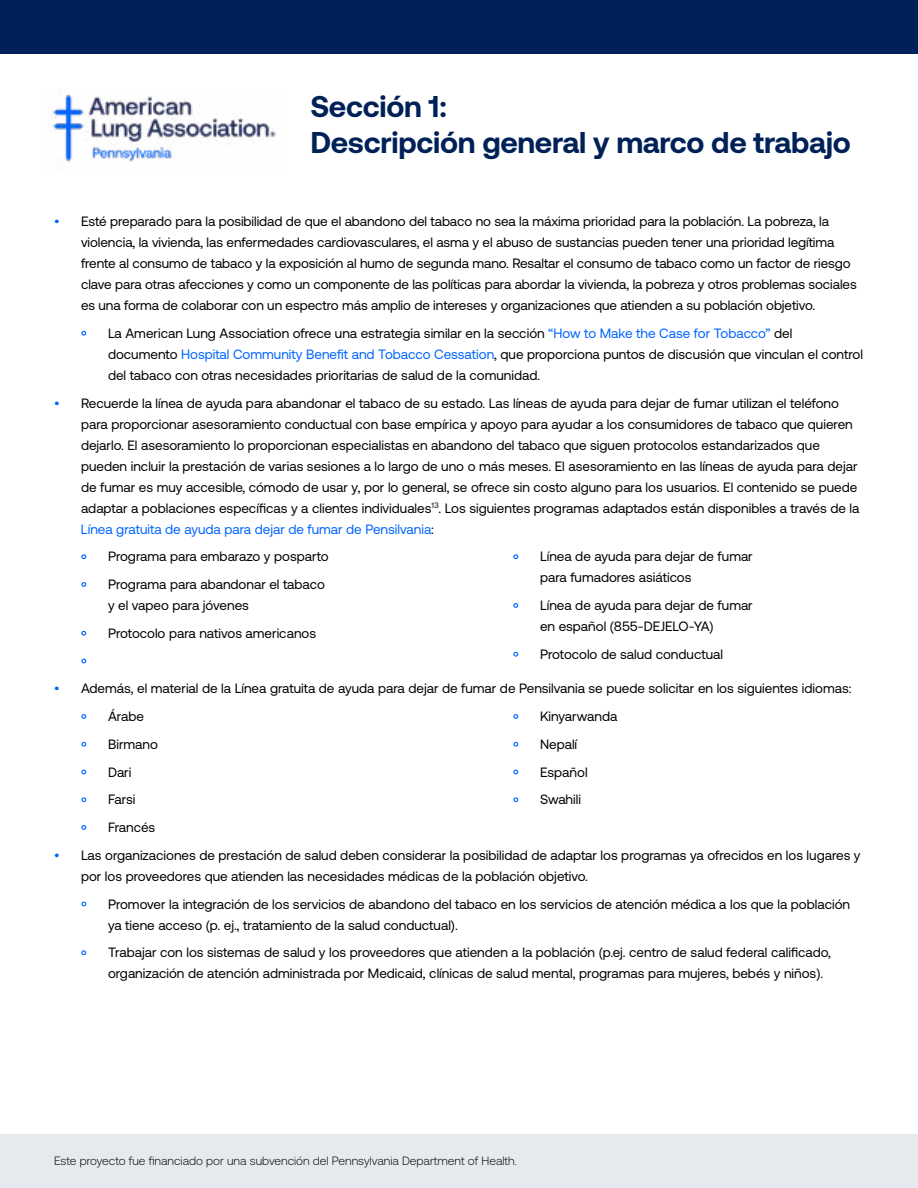
<style>
.page{position:relative;width:918px;height:1188px;background:#fff}
.page>*{position:absolute;margin:0;border:0;box-sizing:border-box;transform-origin:0 0}
.t1{font:700 30px/36px "Aeonik";letter-spacing:-.01em;color:#002158}
.t2{font:13.5px/21px "Aeonik";color:#000}
.t3{font:300 12px "Aeonik";color:#000}
.s1{color:#0064ff}
</style>
<div class="page">
<div style="left:0;top:0;width:918px;height:54px;background:#002158"></div>
<div style="left:0;top:1134px;width:918px;height:54px;background:#e6e9ee"></div>
<img style="left:51px;top:91px;width:225px;height:79px">
<h1 class="t1" style="left:310px;top:88px;width:542px">Sección 1:<br>Descripción general y marco de trabajo</h1>
<p class="t2" style="left:81px;top:211px;width:777px;text-indent:-27px"><span class="s1">•</span> Esté preparado para la posibilidad de que el abandono del tabaco no sea la máxima prioridad para la población. La pobreza, la violencia, la vivienda, las enfermedades cardiovasculares, el asma y el abuso de sustancias pueden tener una prioridad legítima frente al consumo de tabaco y la exposición al humo de segunda mano. Resaltar el consumo de tabaco como un factor de riesgo clave para otras afecciones y como un componente de las políticas para abordar la vivienda, la pobreza y otros problemas sociales es una forma de colaborar con un espectro más amplio de intereses y organizaciones que atienden a su población objetivo.</p>
<p class="t2" style="left:108px;top:323px;width:757px;text-indent:-27px"><span class="s1">•</span> La American Lung Association ofrece una estrategia similar en la sección <span class="s1">“How to Make the Case for Tobacco”</span> del documento <span class="s1">Hospital Community Benefit and Tobacco Cessation</span>, que proporciona puntos de discusión que vinculan el control del tabaco con otras necesidades prioritarias de salud de la comunidad.</p>
<p class="t2" style="left:81px;top:392px;width:780px;text-indent:-27px"><span class="s1">•</span> Recuerde la línea de ayuda para abandonar el tabaco de su estado. Las líneas de ayuda para dejar de fumar utilizan el teléfono para proporcionar asesoramiento conductual con base empírica y apoyo para ayudar a los consumidores de tabaco que quieren dejarlo. El asesoramiento lo proporcionan especialistas en abandono del tabaco que siguen protocolos estandarizados que pueden incluir la prestación de varias sesiones a lo largo de uno o más meses. El asesoramiento en las líneas de ayuda para dejar de fumar es muy accesible, cómodo de usar y, por lo general, se ofrece sin costo alguno para los usuarios. El contenido se puede adaptar a poblaciones específicas y a clientes individuales<sup>13</sup>. Los siguientes programas adaptados están disponibles a través de la <span class="s1">Línea gratuita de ayuda para dejar de fumar de Pensilvania</span>:</p>
<p class="t2" style="left:81px;top:546px;width:249px"><span class="s1">•</span> Programa para embarazo y posparto</p>
<p class="t2" style="left:108px;top:574px;width:219px;text-indent:-27px"><span class="s1">•</span> Programa para abandonar el tabaco y el vapeo para jóvenes</p>
<p class="t2" style="left:81px;top:619px;width:237px;line-height:27.8px"><span class="s1">•</span> Protocolo para nativos americanos <span class="s1">•</span></p>
<p class="t2" style="left:540px;top:546px;width:214px;text-indent:-27px"><span class="s1">•</span> Línea de ayuda para dejar de fumar para fumadores asiáticos</p>
<p class="t2" style="left:540px;top:595px;width:214px;text-indent:-27px"><span class="s1">•</span> Línea de ayuda para dejar de fumar en español (855-DEJELO-YA)</p>
<p class="t2" style="left:513px;top:644px;width:212px"><span class="s1">•</span> Protocolo de salud conductual</p>
<p class="t2" style="left:54px;top:678px;width:799px"><span class="s1">•</span> Además, el material de la Línea gratuita de ayuda para dejar de fumar de Pensilvania se puede solicitar en los siguientes idiomas:</p>
<p class="t2" style="left:81px;top:706px;width:64px"><span class="s1">•</span> Árabe</p>
<p class="t2" style="left:81px;top:734px;width:78px"><span class="s1">•</span> Birmano</p>
<p class="t2" style="left:81px;top:761px;width:52px"><span class="s1">•</span> Dari</p>
<p class="t2" style="left:81px;top:789px;width:56px"><span class="s1">•</span> Farsi</p>
<p class="t2" style="left:81px;top:817px;width:76px"><span class="s1">•</span> Francés</p>
<p class="t2" style="left:513px;top:706px;width:106px"><span class="s1">•</span> Kinyarwanda</p>
<p class="t2" style="left:513px;top:734px;width:66px"><span class="s1">•</span> Nepalí</p>
<p class="t2" style="left:513px;top:761px;width:76px"><span class="s1">•</span> Español</p>
<p class="t2" style="left:513px;top:789px;width:70px"><span class="s1">•</span> Swahili</p>
<p class="t2" style="left:81px;top:845px;width:781px;text-indent:-27px"><span class="s1">•</span> Las organizaciones de prestación de salud deben considerar la posibilidad de adaptar los programas ya ofrecidos en los lugares y por los proveedores que atienden las necesidades médicas de la población objetivo.</p>
<p class="t2" style="left:108px;top:893px;width:744px;text-indent:-27px"><span class="s1">•</span> Promover la integración de los servicios de abandono del tabaco en los servicios de atención médica a los que la población ya tiene acceso (p. ej., tratamiento de la salud conductual).</p>
<p class="t2" style="left:108px;top:942px;width:724px;text-indent:-27px"><span class="s1">•</span> Trabajar con los sistemas de salud y los proveedores que atienden a la población (p.ej. centro de salud federal calificado, organización de atención administrada por Medicaid, clínicas de salud mental, programas para mujeres, bebés y niños).</p>
<p class="t3" style="left:54px;top:1154px;width:464px">Este proyecto fue financiado por una subvención del Pennsylvania Department of Health.</p>
</div>
